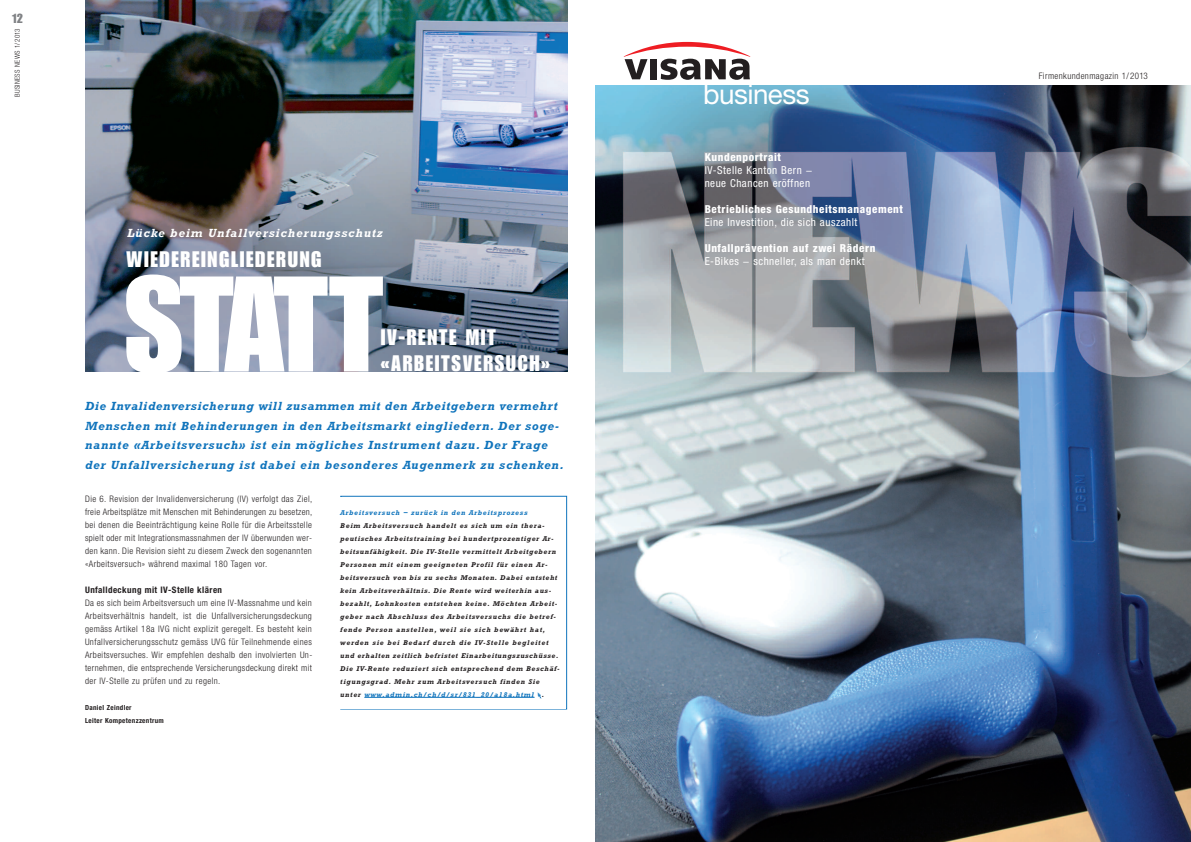
<style>
.page{position:relative;width:1191px;height:842px;background:#fff}
.page>*{position:absolute;margin:0;border:0;box-sizing:border-box;transform-origin:0 0}
.t1{font:133px "Impact";letter-spacing:-.055em;color:#fff}
.t2{font:27.8px "Helvetica Neue";letter-spacing:-.02em;color:#fff}
.t3{font:22px/26px "Impact";letter-spacing:.075em;color:#fff}
.t4{font:13px "Impact";color:#808285}
.t5{font:italic 700 12px/19.5px "Rockwell";letter-spacing:.065em;color:#1074bc}
.t6{font:italic 700 12px "Rockwell";letter-spacing:.08em;color:#fff}
.t7{font:condensed 11px/13px "Helvetica Neue";letter-spacing:.045em;color:#fff}
.t8{font:800 condensed 11px "Helvetica Neue";letter-spacing:.05em;color:#fff}
.t9{font:300 condensed 9px/13px "Helvetica Neue";letter-spacing:.045em;color:#231f20;text-align:justify}
.t10{font:700 condensed 9px "Helvetica Neue";letter-spacing:.05em;color:#231f20}
.t11{font:italic 700 7px/13px "Rockwell";letter-spacing:.105em;color:#231f20}
.t12{font:italic 700 7px "Rockwell";letter-spacing:.11em;color:#1074bc}
.t13{font:700 condensed 7px/13px "Helvetica Neue";letter-spacing:.05em;color:#231f20}
.t14{font:300 condensed 7px "Helvetica Neue";letter-spacing:.05em;color:#231f20}
.s1{color:#1074bc}
</style>
<div class="page">
<img style="left:595px;top:85px;width:596px;height:757px">
<svg style="left:624px;top:42px;width:126px;height:38px"></svg>
<img style="left:85px;top:0;width:482px;height:371px">
<hr style="left:364px;top:697px;width:170px;height:1px;background:#1074bc">
<svg style="left:537px;top:692px;width:4px;height:7px"></svg>
<h3 class="t4" style="left:12px;top:14px;width:13px">12</h3>
<p class="t14" style="left:15px;top:97px;width:70px;rotate:-90deg">BUSINESS NEWS 1/2013</p>
<h3 class="t6" style="left:127px;top:228px;width:257px">Lücke beim Unfallversicherungsschutz</h3>
<h3 class="t3" style="left:127px;top:248px;width:196px">WIEDEREINGLIEDERUNG</h3>
<h1 class="t1" style="left:124px;top:276px;width:260px">STATT</h1>
<h3 class="t3" style="left:381px;top:326px;width:170px">IV-RENTE MIT «ARBEITSVERSUCH»</h3>
<p class="t5" style="left:85px;top:398px;width:480px">Die Invalidenversicherung will zusammen mit den Arbeitgebern vermehrt Menschen mit Behinderungen in den Arbeitsmarkt eingliedern. Der soge&shy;nannte «Arbeitsversuch» ist ein mögliches Instrument dazu. Der Frage der Unfallversicherung ist dabei ein besonderes Augenmerk zu schenken.</p>
<p class="t9" style="left:85px;top:493px;width:229px">Die 6. Revision der Invalidenversicherung (IV) verfolgt das Ziel, freie Arbeitsplätze mit Menschen mit Behinderungen zu besetzen, bei denen die Beeinträchtigung keine Rolle für die Arbeitsstelle spielt oder mit Integrationsmassnahmen der IV überwunden wer - den kann. Die Revision sieht zu diesem Zweck den sogenannten «Arbeitsversuch» während maximal 180 Tagen vor.</p>
<p class="t10" style="left:85px;top:586px;width:139px">Unfalldeckung mit IV-Stelle klären</p>
<p class="t9" style="left:85px;top:597px;width:229px">Da es sich beim Arbeitsversuch um eine IV-Massnahme und kein Arbeitsverhältnis handelt, ist die Unfallversicherungsdeckung gemäss Artikel 18a IVG nicht explizit geregelt. Es besteht kein Unfallversicherungsschutz gemäss UVG für Teilnehmende eines Arbeitsversuches. Wir empfehlen deshalb den involvierten Un&shy;ternehmen, die entsprechende Versicherungsdeckung direkt mit der IV-Stelle zu prüfen und zu regeln.</p>
<p class="t13" style="left:85px;top:701px;width:80px">Daniel Zeindler<br>Leiter Kompetenzzentrum</p>
<p class="t12" style="left:340px;top:510px;width:189px">Arbeitsversuch − zurück in den Arbeitsprozess</p>
<p class="t11" style="left:340px;top:519px;width:221px">Beim Arbeitsversuch handelt es sich um ein thera&shy;peutisches Arbeitstraining bei hundertprozentiger Ar&shy;beitsunfähigkeit. Die IV-Stelle vermittelt Arbeitgebern Personen mit einem geeigneten Profil für einen Ar&shy;beitsversuch von bis zu sechs Monaten. Dabei entsteht kein Arbeitsverhältnis. Die Rente wird weiterhin aus&shy;bezahlt, Lohnkosten entstehen keine. Möchten Arbeit&shy;geber nach Abschluss des Arbeitsversuchs die betref&shy;fende Person anstellen, weil sie sich bewährt hat, werden sie bei Bedarf durch die IV-Stelle begleitet und erhalten zeitlich befristet Einarbeitungszuschüsse.<br>Die IV-Rente reduziert sich entsprechend dem Beschäf&shy;tigungsgrad. Mehr zum Arbeitsversuch finden Sie unter <span class="s1">www.admin.ch/ch/d/sr/831_20/a18a.html</span> .</p>
<h2 class="t2" style="left:703px;top:85px;width:108px">business</h2>
<p class="t8" style="left:704px;top:153px;width:78px">Kundenportrait</p>
<p class="t7" style="left:704px;top:165px;width:109px">IV-Stelle Kanton Bern − neue Chancen eröffnen</p>
<p class="t8" style="left:704px;top:205px;width:200px">Betriebliches Gesundheitsmanagement</p>
<p class="t7" style="left:704px;top:217px;width:154px">Eine Investition, die sich auszahlt</p>
<p class="t8" style="left:704px;top:244px;width:172px">Unfallprävention auf zwei Rädern</p>
<p class="t7" style="left:704px;top:256px;width:162px">E-Bikes − schneller, als man denkt</p>
<p class="t9" style="left:1038px;top:70px;width:110px">Firmenkundenmagazin 1/2013</p>
</div>
